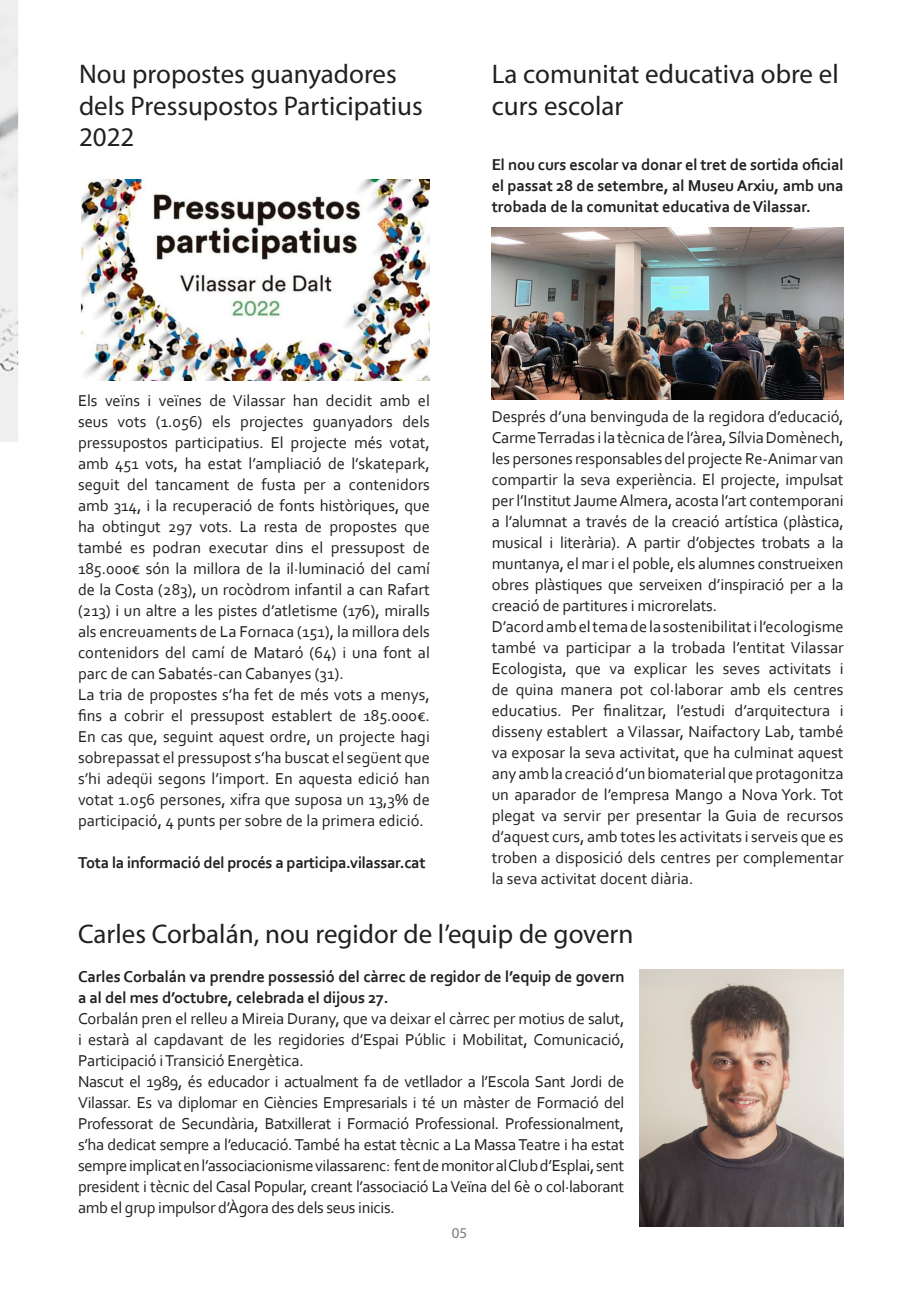
<style>
.page{position:relative;width:919px;height:1289px;background:#fff}
.page>*{position:absolute;margin:0;border:0;box-sizing:border-box;transform-origin:0 0}
.t1{font:27px/31.5px "Myriad Pro";color:#231f20}
.t2{font:16.5px/21px "Corbel";letter-spacing:-.01em;color:#231f20;text-align:justify}
.t3{font:700 16.5px/21px "Corbel";letter-spacing:-.01em;color:#231f20;text-align:justify}
.t4{font:15px "Myriad Pro";color:#787a7d}
</style>
<div class="page">
<img style="left:80px;top:180px;width:350px;height:200px">
<img style="left:0;top:0;width:18px;height:441px">
<img style="left:491px;top:227px;width:352px;height:173px">
<img style="left:639px;top:969px;width:204px;height:257px">
<p class="t1" style="left:79px;top:58px;width:345px">Nou propostes guanyadores dels Pressupostos Participatius<br>2022</p>
<p class="t1" style="left:491px;top:58px;width:348px">La comunitat educativa obre el curs escolar</p>
<p class="t3" style="left:491px;top:153px;width:353px">El nou curs escolar va donar el tret de sortida oficial el passat 28 de setembre, al Museu Arxiu, amb una trobada de la comunitat educativa de Vilassar.</p>
<p class="t2" style="left:78px;top:389px;width:353px">Els veïns i veïnes de Vilassar han decidit amb el seus vots (1.056) els projectes guanyadors dels pressupostos participatius. El projecte més votat, amb 451 vots, ha estat l’ampliació de l’skatepark, seguit del tancament de fusta per a contenidors amb 314, i la recuperació de fonts històriques, que ha obtingut 297 vots. La resta de propostes que també es podran executar dins el pressupost de 185.000€ són la millora de la il·luminació del camí de la Costa (283), un rocòdrom infantil a can Rafart (213) i un altre a les pistes d’atletisme (176), miralls als encreuaments de La Fornaca (151), la millora dels contenidors del camí de Mataró (64) i una font al parc de can Sabatés-can Cabanyes (31).</p>
<p class="t2" style="left:78px;top:683px;width:353px">La tria de propostes s’ha fet de més vots a menys, fins a cobrir el pressupost establert de 185.000€.<br>En cas que, seguint aquest ordre, un projecte hagi sobrepassat el pressupost s’ha buscat el següent que s’hi adeqüi segons l’import. En aquesta edició han votat 1.056 persones, xifra que suposa un 13,3% de participació, 4 punts per sobre de la primera edició.</p>
<p class="t3" style="left:78px;top:851px;width:349px">Tota la informació del procés a participa.vilassar.cat</p>
<p class="t2" style="left:491px;top:405px;width:353px">Després d’una benvinguda de la regidora d’educació, Carme Terradas i la tècnica de l’àrea, Sílvia Domènech, les persones responsables del projecte Re-Animar van compartir la seva experiència. El projecte, impulsat per l’Institut Jaume Almera, acosta l’art contemporani a l’alumnat a través de la creació artística (plàstica, musical i literària). A partir d’objectes trobats a la muntanya, el mar i el poble, els alumnes construeixen obres plàstiques que serveixen d’inspiració per a la creació de partitures i microrelats.</p>
<p class="t2" style="left:491px;top:615px;width:353px">D’acord amb el tema de la sostenibilitat i l’ecologisme també va participar a la trobada l’entitat Vilassar Ecologista, que va explicar les seves activitats i de quina manera pot col·laborar amb els centres educatius. Per finalitzar, l’estudi d’arquitectura i disseny establert a Vilassar, Naifactory Lab, també va exposar la seva activitat, que ha culminat aquest any amb la creació d’un biomaterial que protagonitza un aparador de l’empresa Mango a Nova York. Tot plegat va servir per presentar la Guia de recursos d’aquest curs, amb totes les activitats i serveis que es troben a disposició dels centres per complementar la seva activitat docent diària.</p>
<p class="t1" style="left:78px;top:918px;width:557px">Carles Corbalán, nou regidor de l’equip de govern</p>
<p class="t3" style="left:78px;top:965px;width:548px">Carles Corbalán va prendre possessió del càrrec de regidor de l’equip de govern a al del mes d’octubre, celebrada el dijous 27.</p>
<p class="t2" style="left:78px;top:1007px;width:548px">Corbalán pren el relleu a Mireia Durany, que va deixar el càrrec per motius de salut, i estarà al capdavant de les regidories d’Espai Públic i Mobilitat, Comunicació, Participació i Transició Energètica.</p>
<p class="t2" style="left:78px;top:1070px;width:548px">Nascut el 1989, és educador i actualment fa de vetllador a l’Escola Sant Jordi de Vilassar. Es va diplomar en Ciències Empresarials i té un màster de Formació del Professorat de Secundària, Batxillerat i Formació Professional. Professionalment, s’ha dedicat sempre a l’educació. També ha estat tècnic a La Massa Teatre i ha estat sempre implicat en l’associacionisme vilassarenc: fent de monitor al Club d’Esplai, sent president i tècnic del Casal Popular, creant l’associació La Veïna del 6è o col·laborant amb el grup impulsor d’Àgora des dels seus inicis.</p>
<p class="t4" style="left:452px;top:1223px;width:17px">05</p>
</div>
